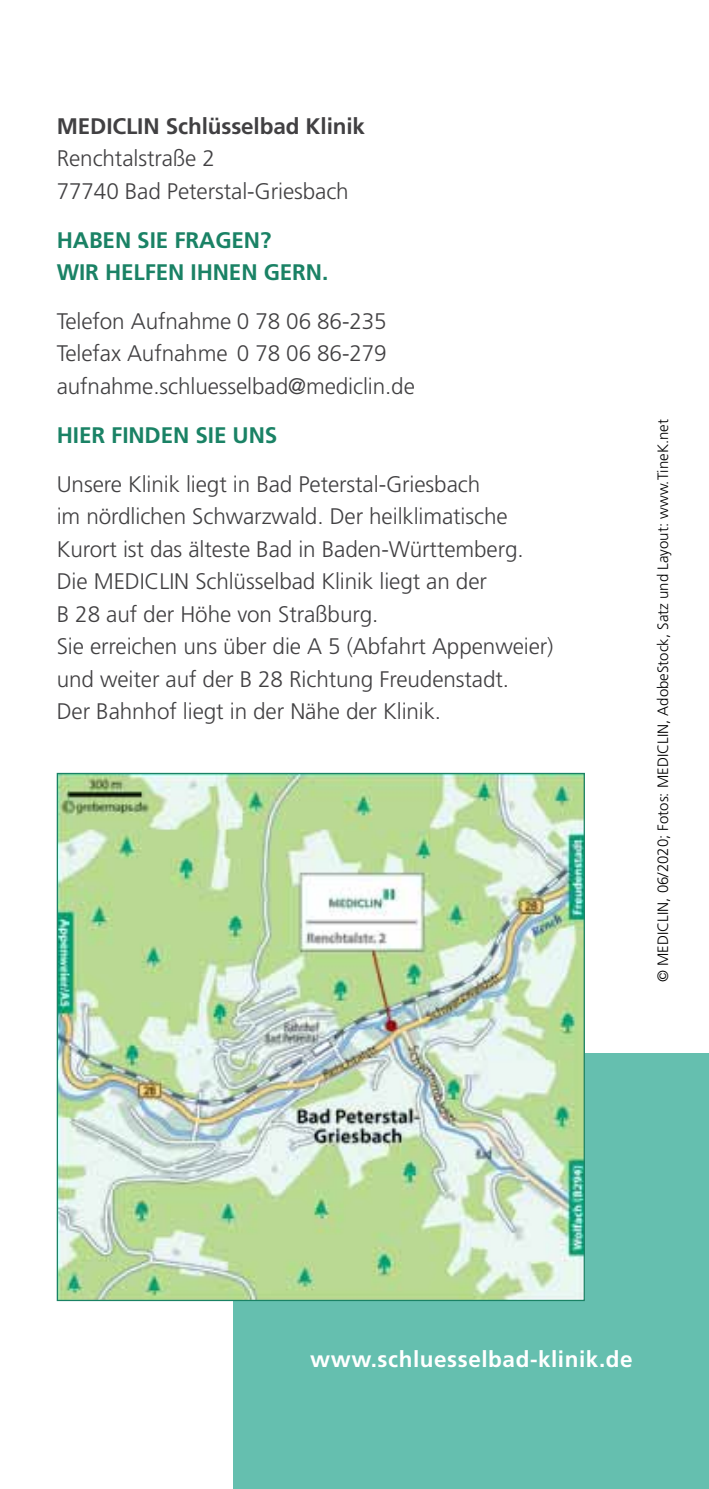
<style>
.page{position:relative;width:709px;height:1489px;background:#fff}
.page>*{position:absolute;margin:0;border:0;box-sizing:border-box;transform-origin:0 0}
.t1{font:300 22.5px/32.5px "Frutiger LT";letter-spacing:-.005em;color:#414042}
.t2{font:700 22.5px/32.5px "Frutiger LT";letter-spacing:-.005em;color:#1a8265}
.t3{font:700 22.5px "Frutiger LT";letter-spacing:.025em;color:#fff}
.t4{font:700 22.5px "Frutiger LT";letter-spacing:-.005em;color:#414042}
.t5{font:300 15px "Frutiger LT";color:#000}
</style>
<div class="page">
<div style="left:234px;top:1052px;width:475px;height:436px;background:#65bfaf"></div>
<img style="left:59px;top:774px;width:524px;height:524px">
<p class="t4" style="left:57px;top:113px;width:310px">ME DICLIN SCHLÜSSELBAD KLINIK</p>
<p class="t1" style="left:57px;top:143px;width:293px">Renchtalstraße 2<br>77740 Bad Peterstal-Griesbach</p>
<p class="t2" style="left:57px;top:224px;width:273px">HABEN SIE FRAGEN?<br>WIR HELFEN IHNEN GERN.</p>
<p class="t1" style="left:57px;top:305px;width:360px">Telefon Aufnahme 0 78 06 86-235<br>Telefax Aufnahme 0 78 06 86-279 aufnahme.schluesselbad@mediclin.de</p>
<p class="t2" style="left:57px;top:419px;width:13px">HIER</p>
<p class="t2" style="left:111px;top:419px;width:165px">FINDEN SIE UNS</p>
<p class="t1" style="left:57px;top:468px;width:498px">Unsere Klinik liegt in Bad Peterstal-Griesbach<br>im nördlichen Schwarzwald. Der heilklimatische Kurort ist das älteste Bad in Baden-Württemberg.<br>Die MediClin Schlüsselbad Klinik liegt an der<br>B 28 auf der Höhe von Straßburg.<br>Sie erreichen uns über die A 5 (Abfahrt Appenweier) und weiter auf der B 28 Richtung Freudenstadt.<br>Der Bahnhof liegt in der Nähe der Klinik.</p>
<p class="t5" style="left:654px;top:981px;width:564px;rotate:-90deg">© MediClin, 06/2020; Fotos: MEDICLIN, AdobeStock, Satz und Layout: www.TineK.net</p>
<p class="t3" style="left:310px;top:1345px;width:324px">WWW.SCHLUESSELBAD-KLINIK.DE</p>
</div>
